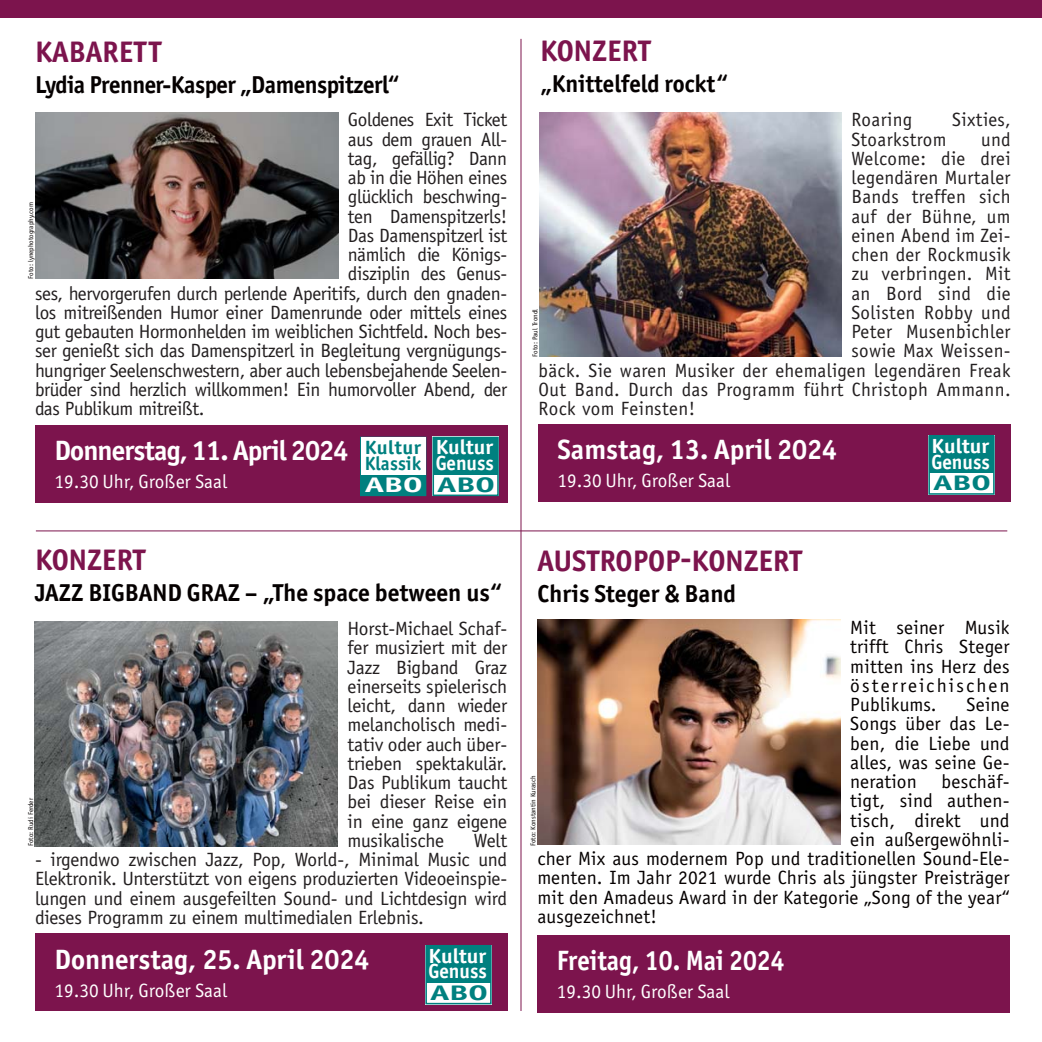
<style>
.page{position:relative;width:1042px;height:1042px;background:#fff}
.page>*{position:absolute;margin:0;border:0;box-sizing:border-box;transform-origin:0 0}
.t1{font:700 29.75px "Officina Sans ITC Pro";color:#7c144d}
.t2{font:700 28px "Officina Sans ITC Pro";color:#fff}
.t3{font:700 28px "Officina Sans ITC Pro";letter-spacing:-.03em;color:#fff}
.t4{font:700 28px "Officina Sans ITC Pro";color:#fff;scale:.92 1}
.t5{font:700 24.5px "Officina Sans ITC Pro";color:#050000}
.t6{font:700 24.5px "Officina Sans ITC Pro";letter-spacing:-.02em;color:#050000}
.t7{font:700 21.18px "Officina Sans ITC Pro";color:#00807f;scale:1.6 1}
.t8{font:700 21.18px "Officina Sans ITC Pro";color:#fff;scale:1.6 1}
.t9{font:700 20.47px/15.8px "Officina Sans ITC Pro";color:#fff;scale:1.06 1}
.t10{font:19.25px/19.2px "Officina Sans Std";letter-spacing:-.02em;color:#231f20;text-align:justify}
.t11{font:19.25px/19.2px "Officina Sans Std";letter-spacing:.01em;color:#050000;text-align:justify}
.t12{font:19.25px "Officina Sans Std";letter-spacing:.02em;color:#231f20}
.t13{font:19.25px "Officina Sans ITC Pro";color:#fff}
.t14{font:700 19.25px/16.6px "Officina Sans ITC Pro";letter-spacing:.01em;color:#00807f;scale:1.06 1}
.t15{font:7px "Officina Sans Std";color:#050000}
</style>
<div class="page">
<div style="left:0;top:0;width:1042px;height:17px;background:#7c144d"></div>
<div style="left:537px;top:935px;width:472px;height:77px;background:#7c144d"></div>
<div style="left:35px;top:425px;width:472px;height:77px;background:#7c144d"></div>
<img style="left:537px;top:620px;width:303px;height:225px">
<img style="left:35px;top:112px;width:303px;height:167px">
<img style="left:539px;top:112px;width:302px;height:245px">
<hr style="left:36px;top:530px;width:971px;height:1px;background:#7c144d">
<hr style="left:520px;top:39px;width:1px;height:972px;background:#7c144d">
<div style="left:538px;top:424px;width:472px;height:77px;background:#7c144d"></div>
<div style="left:35px;top:933px;width:472px;height:78px;background:#7c144d"></div>
<img style="left:35px;top:621px;width:303px;height:225px">
<div style="left:425px;top:945px;width:67px;height:59px;background:#fff"></div>
<div style="left:425px;top:945px;width:67px;height:59px;border:2px solid #00807f"></div>
<div style="left:426px;top:945px;width:65px;height:37px;background:#00807f"></div>
<div style="left:432px;top:437px;width:67px;height:59px;background:#fff"></div>
<div style="left:432px;top:437px;width:67px;height:59px;border:2px solid #00807f"></div>
<div style="left:433px;top:437px;width:65px;height:37px;background:#00807f"></div>
<div style="left:361px;top:474px;width:65px;height:22px;background:#00807f"></div>
<div style="left:360px;top:437px;width:66px;height:59px;border:2px solid #00807f"></div>
<div style="left:361px;top:437px;width:64px;height:37px;background:#fff"></div>
<div style="left:928px;top:435px;width:66px;height:60px;background:#fff"></div>
<div style="left:928px;top:435px;width:66px;height:60px;border:2px solid #00807f"></div>
<div style="left:929px;top:436px;width:65px;height:37px;background:#00807f"></div>
<h1 class="t1" style="left:35px;top:40px;width:128px">KABARETT</h1>
<p class="t6" style="left:35px;top:75px;width:366px">Lydia Prenner-Kasper „Damenspitzerl“</p>
<p class="t10" style="left:348px;top:112px;width:161px">Goldenes Exit Ticket</p>
<p class="t10" style="left:348px;top:131px;width:161px">aus dem grauen All-</p>
<p class="t10" style="left:348px;top:151px;width:161px">tag, gefällig? Dann</p>
<p class="t10" style="left:348px;top:170px;width:161px">ab in die Höhen eines</p>
<p class="t10" style="left:348px;top:189px;width:161px">glücklich beschwing-</p>
<p class="t10" style="left:348px;top:208px;width:161px">ten Damenspitzerls!</p>
<p class="t10" style="left:348px;top:228px;width:161px">Das Damenspitzerl ist</p>
<p class="t10" style="left:348px;top:247px;width:161px">nämlich die Königs-</p>
<p class="t10" style="left:348px;top:266px;width:161px">disziplin des Genus-</p>
<p class="t10" style="left:35px;top:285px;width:474px">ses, hervorgerufen durch perlende Aperitifs, durch den gnaden-</p>
<p class="t10" style="left:35px;top:305px;width:474px">los mitreißenden Humor einer Damenrunde oder mittels eines</p>
<p class="t10" style="left:35px;top:324px;width:474px">gut gebauten Hormonhelden im weiblichen Sichtfeld. Noch bes-</p>
<p class="t10" style="left:35px;top:343px;width:474px">ser genießt sich das Damenspitzerl in Begleitung vergnügungs-</p>
<p class="t10" style="left:35px;top:362px;width:474px">hungriger Seelenschwestern, aber auch lebensbejahende Seelen-</p>
<p class="t10" style="left:35px;top:382px;width:474px">brüder sind herzlich willkommen! Ein humorvoller Abend, der</p>
<p class="t10" style="left:35px;top:401px;width:171px">das Publikum mitreißt.</p>
<p class="t15" style="left:28px;top:279px;width:78px;rotate:-90deg">Foto: lynephotography.com</p>
<h2 class="t3" style="left:54px;top:440px;width:295px">Donnerstag, 11. April 2024</h2>
<p class="t13" style="left:54px;top:474px;width:174px">19.30 Uhr, Großer Saal</p>
<p class="t14" style="left:365px;top:441px;width:55px">Kultur<br>Klassik</p>
<p class="t8" style="left:365px;top:477px;width:37px">ABO</p>
<p class="t9" style="left:436px;top:442px;width:56px">Kultur<br>Genuss</p>
<p class="t7" style="left:437px;top:477px;width:37px">ABO</p>
<h1 class="t1" style="left:35px;top:549px;width:112px">KONZERT</h1>
<p class="t5" style="left:35px;top:583px;width:469px">JAZZ BIGBAND GRAZ – „The space between us“</p>
<p class="t10" style="left:348px;top:621px;width:161px">Horst-Michael Schaf&shy;fer musiziert mit der Jazz Bigband Graz einerseits spielerisch leicht, dann wieder melancholisch medi&shy;tativ oder auch über&shy;trieben spektakulär.<br>Das Publikum taucht bei dieser Reise ein in eine ganz eigene musikalische</p>
<p class="t15" style="left:28px;top:846px;width:50px;rotate:-90deg">Foto: Rudi Ferder</p>
<p class="t10" style="left:474px;top:833px;width:35px">Welt</p>
<p class="t10" style="left:35px;top:852px;width:474px">- irgendwo zwischen Jazz, Pop, World-, Minimal Music und Elektronik. Unterstützt von eigens produzierten Videoeinspie&shy;lungen und einem ausgefeilten Sound- und Lichtdesign wird dieses Programm zu einem multimedialen Erlebnis.</p>
<h2 class="t2" style="left:54px;top:948px;width:316px">Donnerstag, 25. April 2024</h2>
<p class="t13" style="left:54px;top:983px;width:174px">19.30 Uhr, Großer Saal</p>
<p class="t9" style="left:428px;top:950px;width:56px">Kultur<br>Genuss</p>
<p class="t7" style="left:430px;top:985px;width:37px">ABO</p>
<h1 class="t1" style="left:540px;top:40px;width:112px">KONZERT</h1>
<p class="t5" style="left:540px;top:75px;width:190px">„Knittelfeld rockt“</p>
<p class="t12" style="left:851px;top:113px;width:62px">Roaring</p>
<p class="t12" style="left:952px;top:113px;width:60px">Sixties,</p>
<p class="t12" style="left:851px;top:132px;width:97px">Stoarkstrom</p>
<p class="t10" style="left:981px;top:131px;width:31px">und</p>
<p class="t12" style="left:851px;top:151px;width:161px">Welcome: die drei</p>
<p class="t12" style="left:851px;top:170px;width:161px">legendären Murtaler</p>
<p class="t12" style="left:851px;top:190px;width:161px">Bands treffen sich</p>
<p class="t12" style="left:851px;top:209px;width:161px">auf der Bühne, um</p>
<p class="t12" style="left:851px;top:228px;width:161px">einen Abend im Zei-</p>
<p class="t12" style="left:851px;top:247px;width:161px">chen der Rockmusik</p>
<p class="t12" style="left:851px;top:267px;width:161px">zu verbringen. Mit</p>
<p class="t12" style="left:851px;top:286px;width:161px">an Bord sind die</p>
<p class="t12" style="left:851px;top:305px;width:161px">Solisten Robby und</p>
<p class="t12" style="left:851px;top:324px;width:161px">Peter Musenbichler</p>
<p class="t12" style="left:851px;top:344px;width:161px">sowie Max Weissen-</p>
<p class="t12" style="left:538px;top:363px;width:474px">bäck. Sie waren Musiker der ehemaligen legendären Freak</p>
<p class="t12" style="left:538px;top:382px;width:474px">Out Band. Durch das Programm führt Christoph Ammann.</p>
<p class="t12" style="left:538px;top:401px;width:158px">Rock vom Feinsten!</p>
<p class="t15" style="left:532px;top:357px;width:49px;rotate:-90deg">Foto: Paul Trondl</p>
<h2 class="t2" style="left:557px;top:439px;width:281px">Samstag, 13. April 2024</h2>
<p class="t13" style="left:557px;top:473px;width:174px">19.30 Uhr, Großer Saal</p>
<h1 class="t1" style="left:537px;top:550px;width:266px">AUSTROPOP-KONZERT</h1>
<p class="t5" style="left:537px;top:585px;width:200px">Chris Steger &amp; Band</p>
<p class="t9" style="left:931px;top:440px;width:56px">Kultur<br>Genuss</p>
<p class="t7" style="left:933px;top:475px;width:37px">ABO</p>
<p class="t11" style="left:850px;top:620px;width:161px">Mit seiner Musik trifft Chris Steger mitten ins Herz des österreichischen Publikums.</p>
<p class="t11" style="left:850px;top:697px;width:161px;text-indent:116px">Seine Songs über das Le&shy;ben, die Liebe und alles, was seine Ge&shy;neration</p>
<p class="t11" style="left:941px;top:774px;width:69px">beschäf-</p>
<p class="t11" style="left:850px;top:793px;width:161px">tigt, sind authen-</p>
<p class="t11" style="left:850px;top:812px;width:161px">tisch, direkt und</p>
<p class="t11" style="left:850px;top:832px;width:161px">ein außergewöhnli-</p>
<p class="t11" style="left:537px;top:851px;width:474px">cher Mix aus modernem Pop und traditionellen Sound-Ele-</p>
<p class="t11" style="left:537px;top:870px;width:474px">menten. Im Jahr 2021 wurde Chris als jüngster Preisträger</p>
<p class="t11" style="left:537px;top:889px;width:474px">mit den Amadeus Award in der Kategorie „Song of the year“</p>
<p class="t11" style="left:537px;top:909px;width:121px">ausgezeichnet!</p>
<p class="t15" style="left:530px;top:846px;width:72px;rotate:-90deg">Foto: Konstantin Kurasch</p>
<h2 class="t4" style="left:557px;top:950px;width:249px">Freitag, 10. Mai 2024</h2>
<p class="t13" style="left:557px;top:984px;width:174px">19.30 Uhr, Großer Saal</p>
</div>
